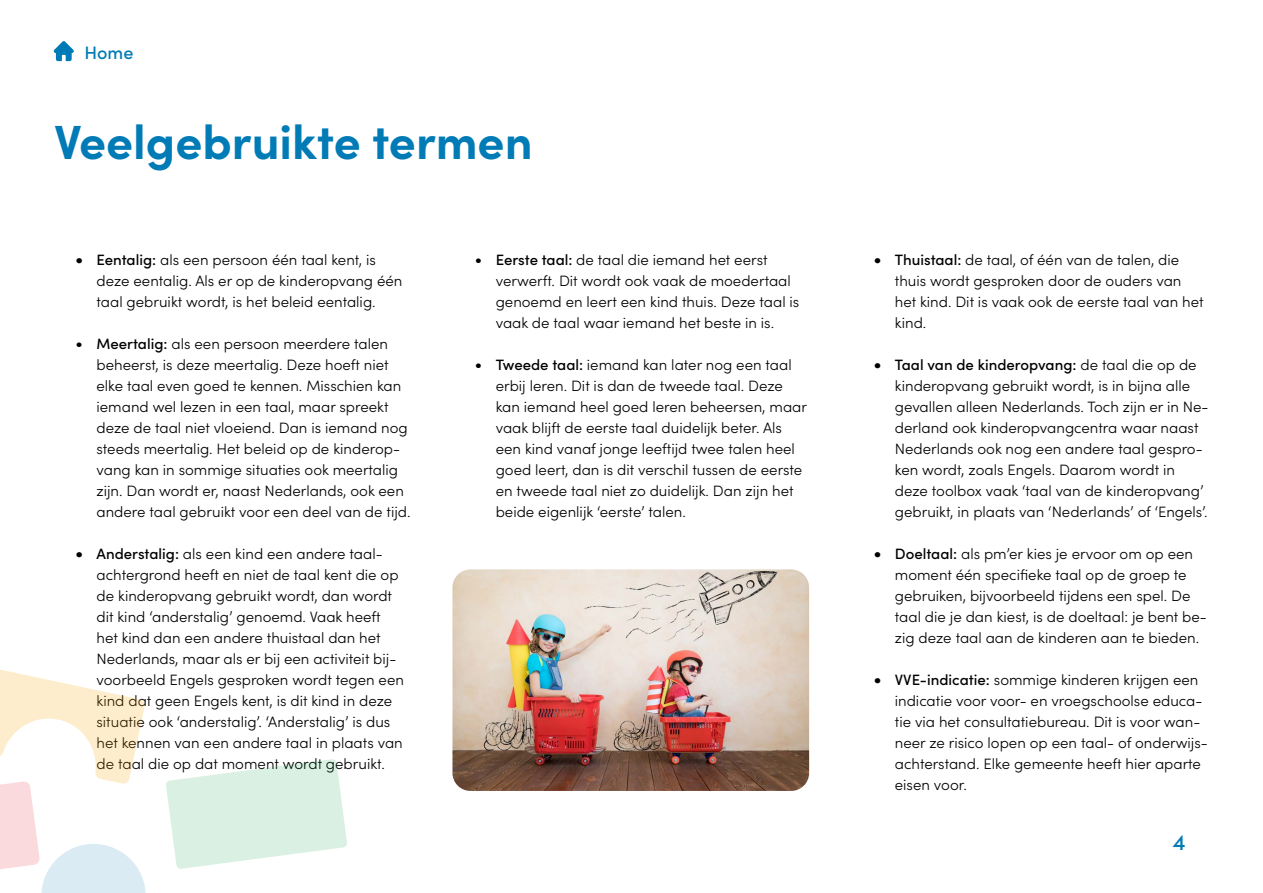
<style>
.page{position:relative;width:1263px;height:893px;background:#fff}
.page>*{position:absolute;margin:0;border:0;box-sizing:border-box;transform-origin:0 0}
.t1{font:700 48px "Sofia Pro";color:#007bb6}
.t2{font:500 22.5px "Sofia Pro";color:#007bb6}
.t3{font:500 18px "Sofia Pro";color:#007bb6}
.t4{font:300 15px/21px "Sofia Pro";color:#000}
.s1{font-weight:500;font-size:18px}
.s2{font-weight:500}
.s3{font-size:18px}
</style>
<div class="page">
<img style="left:452px;top:569px;width:357px;height:222px">
<svg style="left:54px;top:41px;width:20px;height:20px"></svg>
<svg style="left:166px;top:759px;width:181px;height:110px"></svg>
<svg style="left:0;top:669px;width:146px;height:224px"></svg>
<p class="t3" style="left:85px;top:39px;width:50px">Home</p>
<h1 class="t1" style="left:54px;top:105px;width:480px">Veelgebruikte termen</h1>
<p class="t4" style="left:97px;top:248px;width:307px;text-indent:-21px"><span class="s1">•</span> <span class="s2">Eentalig:</span> als een persoon één taal kent, is deze eentalig. Als er op de kinderopvang één taal gebruikt wordt, is het beleid eentalig.</p>
<p class="t4" style="left:97px;top:332px;width:315px;text-indent:-21px"><span class="s3">•</span> <span class="s2">Meertalig:</span> als een persoon meerdere talen beheerst, is deze meertalig. Deze hoeft niet elke taal even goed te kennen. Misschien kan iemand wel lezen in een taal, maar spreekt deze de taal niet vloeiend. Dan is iemand nog steeds meertalig. Het beleid op de kinderop&shy;vang kan in sommige situaties ook meertalig zijn. Dan wordt er, naast Nederlands, ook een andere taal gebruikt voor een deel van de tijd.</p>
<p class="t4" style="left:97px;top:542px;width:309px;text-indent:-21px"><span class="s1">•</span> <span class="s2">Anderstalig:</span> als een kind een andere taal&shy;achtergrond heeft en niet de taal kent die op de kinderopvang gebruikt wordt, dan wordt dit kind ‘anderstalig’ genoemd. Vaak heeft het kind dan een andere thuistaal dan het Nederlands, maar als er bij een activiteit bij&shy;voorbeeld Engels gesproken wordt tegen een kind dat geen Engels kent, is dit kind in deze situatie ook ‘anderstalig’. ‘Anderstalig’ is dus het kennen van een andere taal in plaats van de taal die op dat moment wordt gebruikt.</p>
<p class="t4" style="left:496px;top:248px;width:305px;text-indent:-21px"><span class="s3">•</span> <span class="s2">Eerste taal:</span> de taal die iemand het eerst verwerft. Dit wordt ook vaak de moedertaal genoemd en leert een kind thuis. Deze taal is vaak de taal waar iemand het beste in is.</p>
<p class="t4" style="left:496px;top:353px;width:313px;text-indent:-21px"><span class="s3">•</span> <span class="s2">Tweede taal:</span> iemand kan later nog een taal erbij leren. Dit is dan de tweede taal. Deze kan iemand heel goed leren beheersen, maar vaak blijft de eerste taal duidelijk beter. Als een kind vanaf jonge leeftijd twee talen heel goed leert, dan is dit verschil tussen de eerste en tweede taal niet zo duidelijk. Dan zijn het beide eigenlijk ‘eerste’ talen.</p>
<p class="t4" style="left:895px;top:248px;width:310px;text-indent:-21px"><span class="s1">•</span> <span class="s2">Thuistaal:</span> de taal, of één van de talen, die thuis wordt gesproken door de ouders van het kind. Dit is vaak ook de eerste taal van het kind.</p>
<p class="t4" style="left:895px;top:353px;width:315px;text-indent:-21px"><span class="s1">•</span> <span class="s2">Taal van de kinderopvang:</span> de taal die op de kinderopvang gebruikt wordt, is in bijna alle gevallen alleen Nederlands. Toch zijn er in Ne&shy;derland ook kinderopvangcentra waar naast Nederlands ook nog een andere taal gespro&shy;ken wordt, zoals Engels. Daarom wordt in deze toolbox vaak ‘taal van de kinderopvang’ gebruikt, in plaats van ‘Nederlands’ of ‘Engels’.</p>
<p class="t4" style="left:895px;top:542px;width:314px;text-indent:-21px"><span class="s1">•</span> <span class="s2">Doeltaal:</span> als pm’er kies je ervoor om op een moment één specifieke taal op de groep te gebruiken, bijvoorbeeld tijdens een spel. De taal die je dan kiest, is de doeltaal: je bent be&shy;zig deze taal aan de kinderen aan te bieden.</p>
<p class="t4" style="left:895px;top:668px;width:314px;text-indent:-21px"><span class="s1">•</span> <span class="s2">VVE-indicatie:</span> sommige kinderen krijgen een indicatie voor voor- en vroegschoolse educa&shy;tie via het consultatiebureau. Dit is voor wan&shy;neer ze risico lopen op een taal- of onderwijs&shy;achterstand. Elke gemeente heeft hier aparte eisen voor.</p>
<h2 class="t2" style="left:1173px;top:826px;width:14px">4</h2>
</div>
